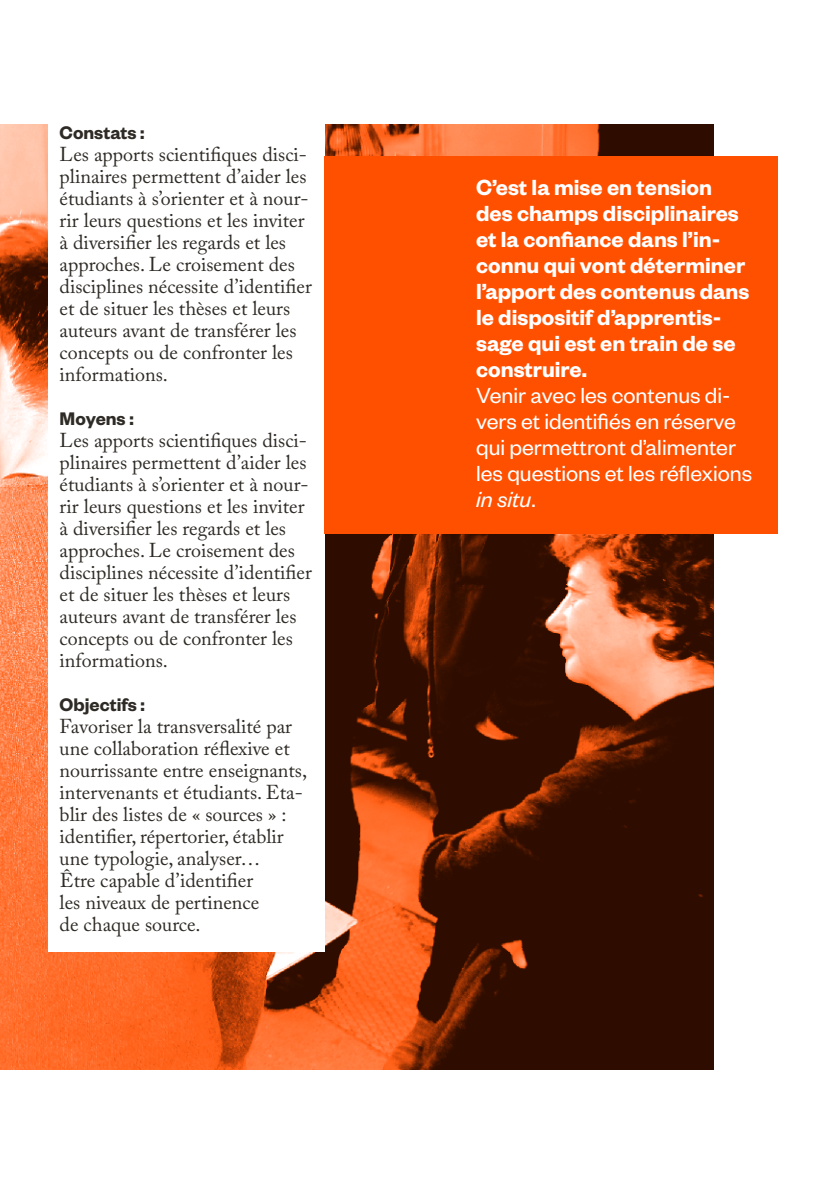
<style>
.page{position:relative;width:840px;height:1191px;background:#fff}
.page>*{position:absolute;margin:0;border:0;box-sizing:border-box;transform-origin:0 0}
.t1{font:600 24px/26px "Founders Grotesk";color:#fff}
.t2{font:24px/26px "Founders Grotesk";color:#fff}
.t3{font:20px/22px "Adobe Caslon Pro";color:#2e2a25}
.t4{font:600 20px "Founders Grotesk";color:#2e2a25}
.s1{font-style:italic}
</style>
<div class="page">
<img style="left:0;top:124px;width:713px;height:945px">
<div style="left:48px;top:115px;width:276px;height:836px;background:#fff"></div>
<div style="left:324px;top:156px;width:453px;height:377px;background:#ff5000"></div>
<p class="t4" style="left:60px;top:120px;width:87px">Constats :</p>
<p class="t3" style="left:60px;top:143px;width:254px">Les apports scientifiques disci&shy;plinaires permettent d’aider les étudiants à s’orienter et à nour&shy;rir leurs questions et les inviter à diversifier les regards et les approches. Le croisement des disciplines nécessite d’identifier et de situer les thèses et leurs auteurs avant de transférer les concepts ou de confronter les informations.</p>
<p class="t4" style="left:60px;top:406px;width:76px">Moyens :</p>
<p class="t3" style="left:60px;top:429px;width:254px">Les apports scientifiques disci&shy;plinaires permettent d’aider les étudiants à s’orienter et à nour&shy;rir leurs questions et les inviter à diversifier les regards et les approches. Le croisement des disciplines nécessite d’identifier et de situer les thèses et leurs auteurs avant de transférer les concepts ou de confronter les informations.</p>
<p class="t4" style="left:60px;top:692px;width:87px">Objectifs :</p>
<p class="t3" style="left:60px;top:715px;width:249px">Favoriser la transversalité par une collaboration réflexive et nourrissante entre enseignants, intervenants et étudiants. Eta&shy;blir des listes de « sources » : identifier, répertorier, établir une typologie, analyser…<br>être capable d’identifier<br>les niveaux de pertinence<br>de chaque source.</p>
<p class="t1" style="left:476px;top:173px;width:275px">C’est la mise en tension des champs disciplinaires et la confiance dans l’in&shy;connu qui vont déterminer l’apport des contenus dans le dispositif d’apprentis&shy;sage qui est en train de se construire.</p>
<p class="t2" style="left:476px;top:381px;width:277px">Venir avec les contenus di&shy;vers et identifiés en réserve qui permettront d’alimenter les questions et les réflexions <span class="s1">in situ</span>.</p>
</div>
